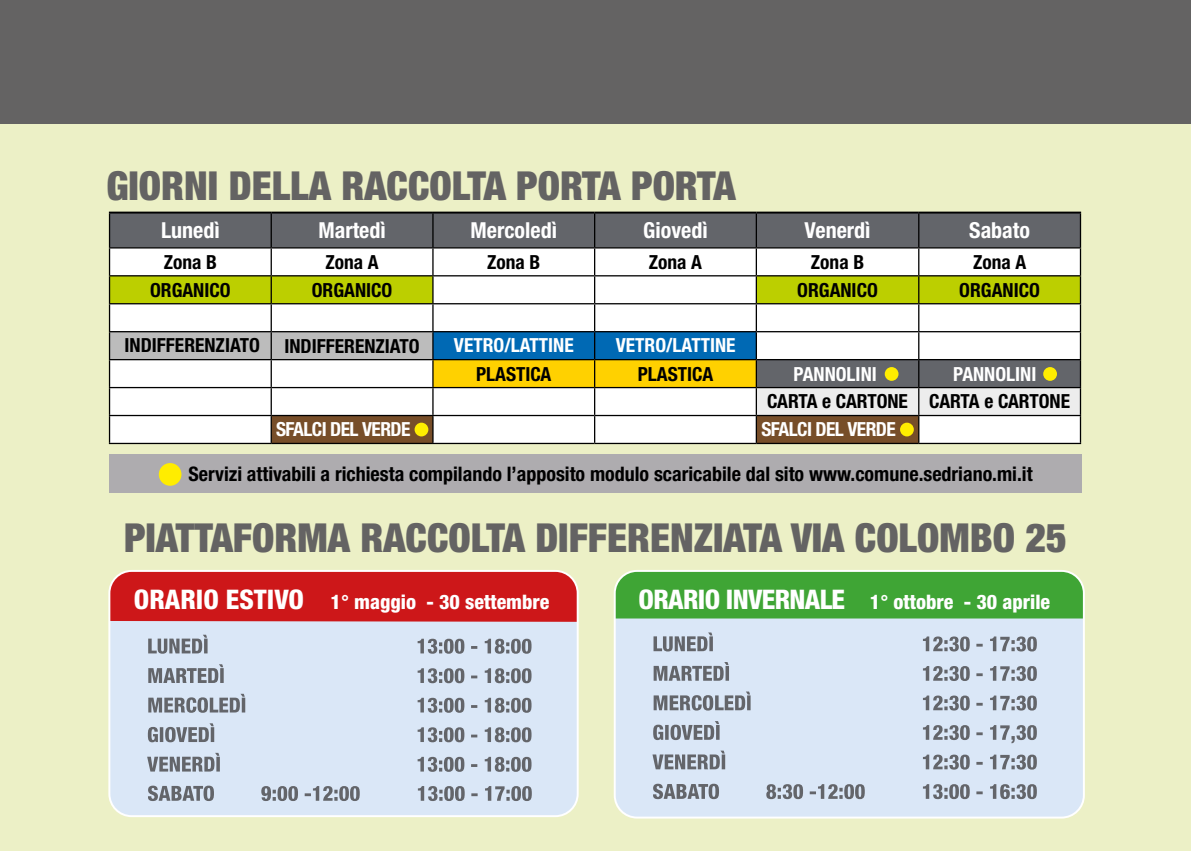
<style>
.page{position:relative;width:1191px;height:851px;background:#fff}
.page>*{position:absolute;margin:0;border:0;box-sizing:border-box;transform-origin:0 0}
.t1{font:900 condensed 40px "Helvetica Neue LT Std";color:#646363}
.t2{font:700 condensed 22px "Helvetica Neue LT Std";color:#fff}
.t3{font:700 condensed 20px "Helvetica Neue LT Std";color:#000}
.t4{font:800 condensed 20px "Helvetica Neue LT Std";color:#fff}
.t5{font:700 condensed 19.4px "Helvetica Neue LT Std";color:#000}
.t6{font:700 condensed 19.4px "Helvetica Neue LT Std";color:#fff}
.t7{font:700 condensed 19.4px "Helvetica Neue LT Std";letter-spacing:-.03em;color:#fff}
.s1{font-size:27px}
</style>
<div class="page">
<div style="left:0;top:0;width:1191px;height:850px;background:#ecf0c6"></div>
<hr style="left:109px;top:211px;width:162px;height:2px;background:#000">
<hr style="left:271px;top:211px;width:162px;height:2px;background:#000">
<hr style="left:433px;top:211px;width:161px;height:2px;background:#000">
<hr style="left:594px;top:211px;width:162px;height:2px;background:#000">
<hr style="left:756px;top:211px;width:162px;height:2px;background:#000">
<hr style="left:918px;top:211px;width:163px;height:2px;background:#000">
<hr style="left:918px;top:247px;width:163px;height:1px;background:#000">
<hr style="left:918px;top:275px;width:163px;height:1px;background:#000">
<hr style="left:918px;top:303px;width:163px;height:1px;background:#000">
<hr style="left:918px;top:331px;width:163px;height:1px;background:#000">
<hr style="left:918px;top:359px;width:163px;height:1px;background:#000">
<hr style="left:918px;top:387px;width:163px;height:1px;background:#000">
<hr style="left:918px;top:415px;width:163px;height:1px;background:#000">
<hr style="left:1079px;top:213px;width:2px;height:34px;background:#000">
<hr style="left:1079px;top:248px;width:2px;height:27px;background:#000">
<hr style="left:1079px;top:276px;width:2px;height:27px;background:#000">
<hr style="left:1079px;top:304px;width:2px;height:27px;background:#000">
<hr style="left:1079px;top:332px;width:2px;height:27px;background:#000">
<hr style="left:1079px;top:360px;width:2px;height:27px;background:#000">
<hr style="left:1079px;top:388px;width:2px;height:27px;background:#000">
<hr style="left:1079px;top:416px;width:2px;height:26px;background:#000">
<hr style="left:109px;top:442px;width:162px;height:2px;background:#000">
<hr style="left:271px;top:442px;width:162px;height:2px;background:#000">
<hr style="left:433px;top:442px;width:161px;height:2px;background:#000">
<hr style="left:594px;top:442px;width:162px;height:2px;background:#000">
<hr style="left:756px;top:442px;width:162px;height:2px;background:#000">
<hr style="left:918px;top:442px;width:163px;height:2px;background:#000">
<svg style="left:109px;top:212px;width:971px;height:231px;background:#bdc0aa"></svg>
<hr style="left:755px;top:332px;width:2px;height:27px;background:#000">
<hr style="left:433px;top:359px;width:161px;height:1px;background:#000">
<hr style="left:594px;top:359px;width:162px;height:1px;background:#000">
<div style="left:414px;top:422px;width:14px;height:14px;background:#ffed00;border-radius:50%"></div>
<div style="left:900px;top:422px;width:13px;height:14px;background:#ffed00;border-radius:50%"></div>
<div style="left:884px;top:367px;width:14px;height:14px;background:#ffed00;border-radius:50%"></div>
<div style="left:1043px;top:367px;width:14px;height:14px;background:#ffed00;border-radius:50%"></div>
<div style="left:615px;top:571px;width:468px;height:246px;background:#dae7f7;border-radius:22px"></div>
<div style="left:617px;top:571px;width:466px;height:47px;background:#3fa535"></div>
<div style="left:614px;top:570px;width:470px;height:248px;border:2px solid #fff;border-radius:22px"></div>
<svg style="left:653px;top:783px;width:383px;height:16px"></svg>
<svg style="left:652px;top:750px;width:384px;height:19px"></svg>
<svg style="left:653px;top:721px;width:383px;height:22px"></svg>
<svg style="left:653px;top:691px;width:383px;height:19px"></svg>
<svg style="left:653px;top:662px;width:383px;height:19px"></svg>
<svg style="left:653px;top:632px;width:383px;height:19px"></svg>
<div style="left:109px;top:571px;width:468px;height:245px;background:#dae7f7;border-radius:22px"></div>
<div style="left:111px;top:572px;width:466px;height:49px;background:#cd1719"></div>
<div style="left:108px;top:570px;width:470px;height:247px;border:2px solid #fff;border-radius:22px"></div>
<svg style="left:147px;top:752px;width:384px;height:19px"></svg>
<svg style="left:148px;top:723px;width:383px;height:19px"></svg>
<svg style="left:148px;top:693px;width:383px;height:19px"></svg>
<svg style="left:148px;top:664px;width:383px;height:19px"></svg>
<svg style="left:148px;top:634px;width:383px;height:19px"></svg>
<svg style="left:148px;top:785px;width:384px;height:15px"></svg>
<div style="left:0;top:0;width:1191px;height:123px;background:#646363"></div>
<div style="left:109px;top:454px;width:972px;height:38px;background:#aeacaf"></div>
<div style="left:159px;top:463px;width:22px;height:22px;background:#ffed00;border-radius:50%"></div>
<h1 class="t1" style="left:106px;top:161px;width:631px">GIORNI DELLA RACCOLTA PORTA PORTA</h1>
<p class="t2" style="left:161px;top:217px;width:60px">Lunedì</p>
<p class="t2" style="left:318px;top:217px;width:69px">Martedì</p>
<p class="t2" style="left:470px;top:217px;width:88px">Mercoledì</p>
<p class="t2" style="left:643px;top:217px;width:66px">Giovedì</p>
<p class="t2" style="left:804px;top:217px;width:67px">Venerdì</p>
<p class="t2" style="left:969px;top:217px;width:62px">Sabato</p>
<p class="t5" style="left:164px;top:250px;width:55px">Zona B</p>
<p class="t5" style="left:325px;top:250px;width:55px">Zona A</p>
<p class="t5" style="left:487px;top:250px;width:55px">Zona B</p>
<p class="t5" style="left:649px;top:250px;width:55px">Zona A</p>
<p class="t5" style="left:811px;top:250px;width:55px">Zona B</p>
<p class="t5" style="left:973px;top:250px;width:55px">Zona A</p>
<p class="t5" style="left:150px;top:278px;width:82px">ORGANICO</p>
<p class="t5" style="left:312px;top:278px;width:82px">ORGANICO</p>
<p class="t5" style="left:797px;top:278px;width:82px">ORGANICO</p>
<p class="t5" style="left:959px;top:278px;width:82px">ORGANICO</p>
<p class="t5" style="left:125px;top:333px;width:137px">INDIFFERENZIATO</p>
<p class="t5" style="left:284px;top:334px;width:137px">INDIFFERENZIATO</p>
<p class="t7" style="left:276px;top:417px;width:136px">SFALCI DEL VERDE</p>
<p class="t6" style="left:454px;top:333px;width:121px">VETRO/LATTINE</p>
<p class="t6" style="left:616px;top:333px;width:121px">VETRO/LATTINE</p>
<p class="t5" style="left:476px;top:362px;width:77px">PLASTICA</p>
<p class="t5" style="left:638px;top:362px;width:77px">PLASTICA</p>
<p class="t6" style="left:793px;top:362px;width:85px">PANNOLINI</p>
<p class="t6" style="left:953px;top:362px;width:85px">PANNOLINI</p>
<p class="t5" style="left:767px;top:390px;width:304px">CARTA e CARTONE CARTA e CARTONE</p>
<p class="t7" style="left:761px;top:417px;width:136px">SFALCI DEL VERDE</p>
<p class="t3" style="left:188px;top:462px;width:845px">Servizi attivabili a richiesta compilando l’apposito modulo scaricabile dal sito www.comune.sedriano.mi.it</p>
<h1 class="t1" style="left:124px;top:512px;width:944px">PIATTAFORMA RACCOLTA DIFFERENZIATA VIA COLOMBO 25</h1>
<p class="t4" style="left:134px;top:589px;width:417px"><span class="s1">ORARIO ESTIVO</span> 1° maggio - 30 settembre</p>
<p class="t4" style="left:638px;top:589px;width:413px"><span class="s1">ORARIO INVERNALE</span> 1° ottobre - 30 aprile</p>
</div>
